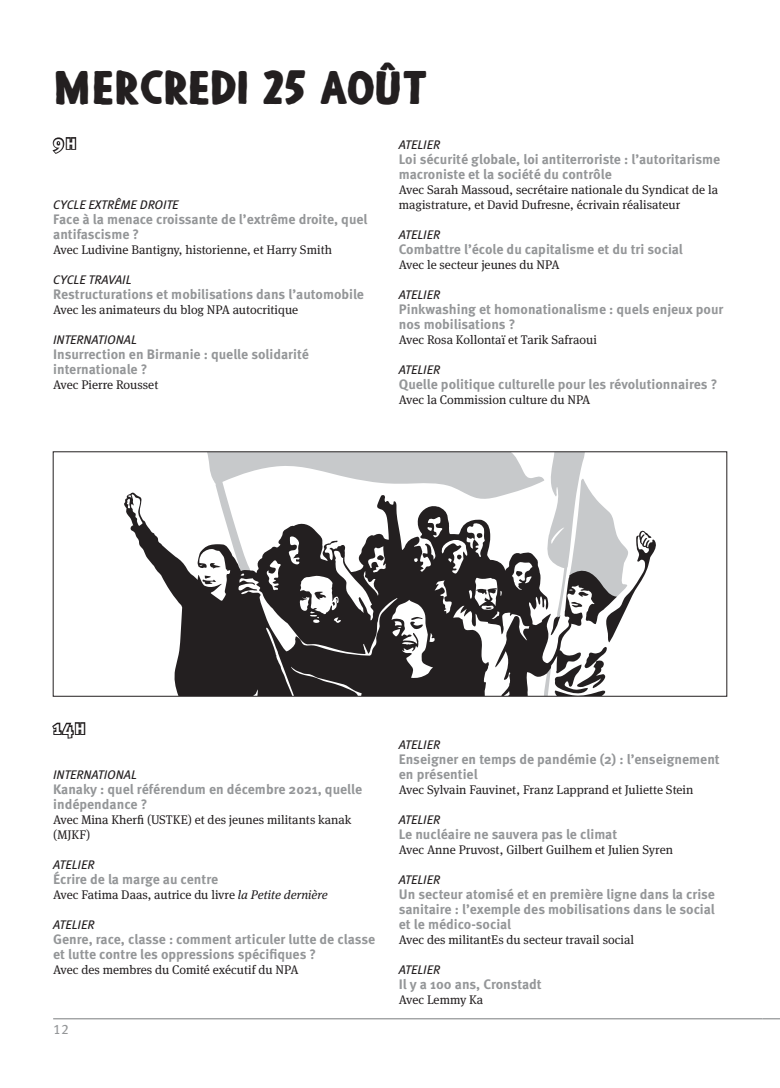
<style>
.page{position:relative;width:780px;height:1088px;background:#fff}
.page>*{position:absolute;margin:0;border:0;box-sizing:border-box;transform-origin:0 0}
.t1{font:45px "Blackore";letter-spacing:-.01em;color:#231f20}
.t2{font:700 18.75px "Meta Pro";color:#fff}
.t3{font:700 13.75px/15px "Meta Pro";color:#949698}
.t4{font:13.75px "Meta Pro";color:#949698}
.t5{font:12.5px/15px "Meta Serif Pro";color:#231f20}
.t6{font:italic 12.5px "Meta Pro";color:#231f20}
.s1{font-style:italic}
</style>
<div class="page">
<svg style="left:551px;top:453px;width:105px;height:175px"></svg>
<svg style="left:207px;top:453px;width:337px;height:39px;fill:#c7c9cb"></svg>
<svg style="left:124px;top:492px;width:493px;height:202px"></svg>
<div style="left:53px;top:451px;width:674px;height:245px;border:1px solid #231f20"></div>
<hr style="left:53px;top:1018px;width:709px;height:1px;background:#949698">
<svg style="left:762px;top:1018px;width:18px;height:1px"></svg>
<svg style="left:52px;top:137px;width:25px;height:17px"></svg>
<svg style="left:52px;top:722px;width:34px;height:17px"></svg>
<h1 class="t1" style="left:53px;top:61px;width:376px">MERCREDI 25 AOÛT</h1>
<h2 class="t2" style="left:53px;top:130px;width:25px">9h</h2>
<p class="t6" style="left:399px;top:136px;width:43px">ATELIER</p>
<p class="t3" style="left:399px;top:152px;width:323px">Loi sécurité globale, loi antiterroriste : l’autoritarisme macroniste et la société du contrôle</p>
<p class="t5" style="left:399px;top:181px;width:321px">Avec Sarah Massoud, secrétaire nationale du Syndicat de la magistrature, et David Dufresne, écrivain réalisateur</p>
<p class="t6" style="left:399px;top:226px;width:43px">ATELIER</p>
<p class="t3" style="left:399px;top:242px;width:285px">Combattre l’école du capitalisme et du tri social</p>
<p class="t5" style="left:399px;top:256px;width:162px">Avec le secteur jeunes du NPA</p>
<p class="t6" style="left:399px;top:286px;width:43px">ATELIER</p>
<p class="t3" style="left:399px;top:302px;width:326px">Pinkwashing et homonationalisme : quels enjeux pour nos mobilisations ?</p>
<p class="t5" style="left:399px;top:331px;width:200px">Avec Rosa Kollontaï et Tarik Safraoui</p>
<p class="t6" style="left:399px;top:361px;width:43px">ATELIER</p>
<p class="t3" style="left:399px;top:377px;width:320px">Quelle politique culturelle pour les révolutionnaires ?</p>
<p class="t5" style="left:399px;top:391px;width:193px">Avec la Commission culture du NPA</p>
<p class="t6" style="left:53px;top:196px;width:127px">CYCLE EXTRÊME DROITE</p>
<p class="t3" style="left:53px;top:212px;width:316px">Face à la menace croissante de l’extrême droite, quel antifascisme ?</p>
<p class="t5" style="left:53px;top:241px;width:280px">Avec Ludivine Bantigny, historienne, et Harry Smith</p>
<p class="t6" style="left:53px;top:271px;width:80px">CYCLE TRAVAIL</p>
<p class="t3" style="left:53px;top:287px;width:312px">Restructurations et mobilisations dans l’automobile</p>
<p class="t5" style="left:53px;top:301px;width:247px">Avec les animateurs du blog NPA autocritique</p>
<p class="t6" style="left:53px;top:331px;width:85px">INTERNATIONAL</p>
<p class="t3" style="left:53px;top:347px;width:257px">Insurrection en Birmanie : quelle solidarité internationale ?</p>
<p class="t5" style="left:53px;top:376px;width:107px">Avec Pierre Rousset</p>
<h2 class="t2" style="left:53px;top:715px;width:34px">14h</h2>
<p class="t6" style="left:53px;top:766px;width:85px">INTERNATIONAL</p>
<p class="t3" style="left:53px;top:782px;width:310px">Kanaky : quel référendum en décembre 2021, quelle indépendance ?</p>
<p class="t5" style="left:53px;top:811px;width:300px">Avec Mina Kher- (USTKE) et des jeunes militants kanak (MJKF)</p>
<p class="t6" style="left:53px;top:856px;width:43px">ATELIER</p>
<p class="t3" style="left:53px;top:872px;width:166px">Écrire de la marge au centre</p>
<p class="t5" style="left:53px;top:886px;width:276px">Avec Fatima Daas, autrice du livre <span class="s1">la Petite dernière</span></p>
<p class="t6" style="left:53px;top:916px;width:43px">ATELIER</p>
<p class="t3" style="left:53px;top:932px;width:323px">Genre, race, classe : comment articuler lutte de classe et lutte contre les oppressions spécifiques ?</p>
<p class="t5" style="left:53px;top:961px;width:247px">Avec des membres du Comité exécutif du NPA</p>
<p class="t4" style="left:53px;top:1020px;width:17px">12</p>
<p class="t6" style="left:399px;top:736px;width:43px">ATELIER</p>
<p class="t3" style="left:399px;top:752px;width:322px">Enseigner en temps de pandémie (2) : l’enseignement en présentiel</p>
<p class="t5" style="left:399px;top:781px;width:296px">Avec Sylvain Fauvinet, Franz Lapprand et Juliette Stein</p>
<p class="t6" style="left:399px;top:811px;width:43px">ATELIER</p>
<p class="t3" style="left:399px;top:827px;width:220px">Le nucléaire ne sauvera pas le climat</p>
<p class="t5" style="left:399px;top:841px;width:276px">Avec Anne Pruvost, Gilbert Guilhem et Julien Syren</p>
<p class="t6" style="left:399px;top:871px;width:43px">ATELIER</p>
<p class="t3" style="left:399px;top:887px;width:318px;text-align:justify">Un secteur atomisé et en première ligne dans la crise sanitaire : l’exemple des mobilisations dans le social et le médico-social</p>
<p class="t5" style="left:399px;top:931px;width:237px">Avec des militantEs du secteur travail social</p>
<p class="t6" style="left:399px;top:961px;width:43px">ATELIER</p>
<p class="t3" style="left:399px;top:977px;width:144px">Il y a 100 ans, Cronstadt</p>
<p class="t5" style="left:399px;top:991px;width:86px">Avec Lemmy Ka</p>
</div>
